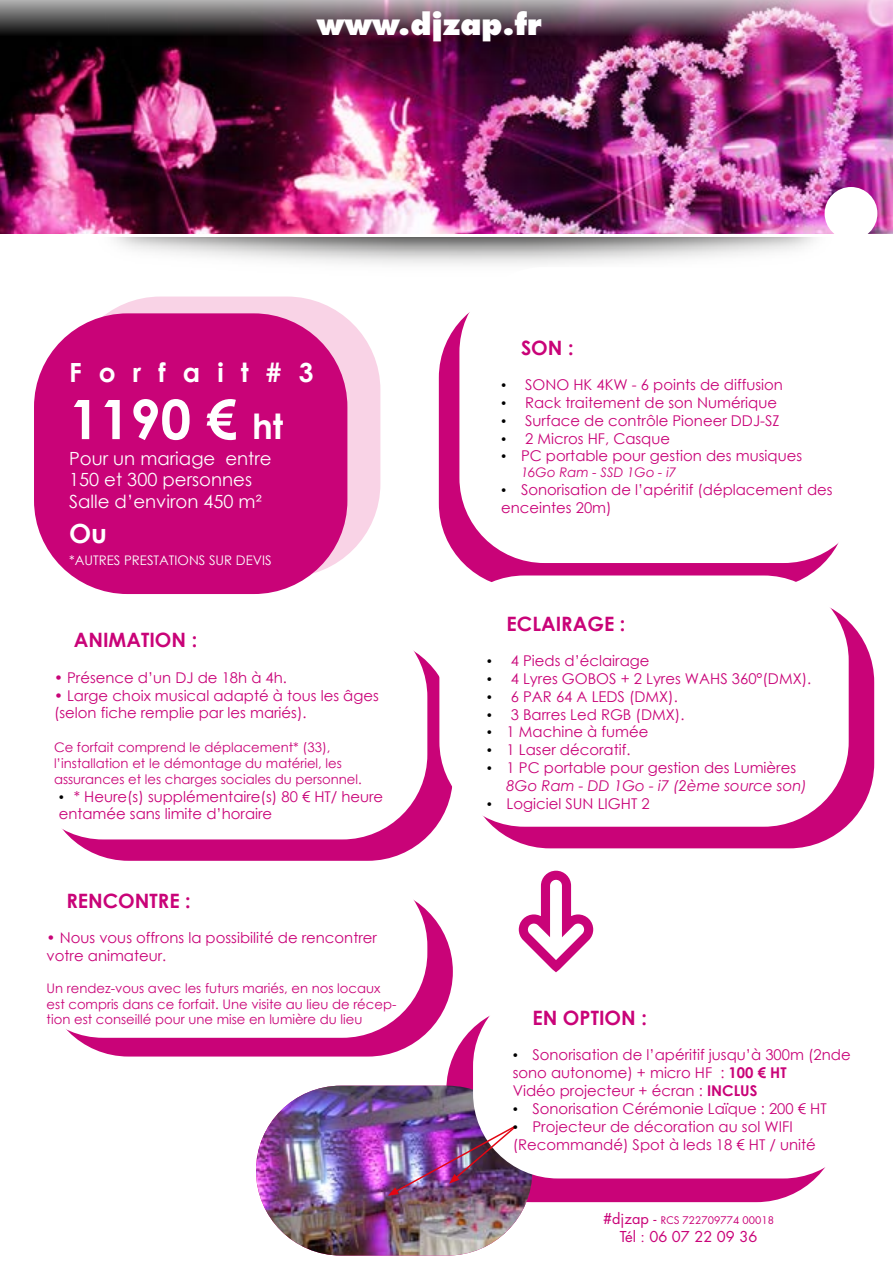
<style>
.page{position:relative;width:893px;height:1263px;background:#fff}
.page>*{position:absolute;margin:0;border:0;box-sizing:border-box;transform-origin:0 0}
.t1{font:700 54.45px "Century Gothic";color:#fff}
.t2{font:800 29.25px "Futura Std";color:#fff}
.t3{font:700 26.4px "Century Gothic";letter-spacing:.645em;color:#fff}
.t4{font:700 19.8px "Century Gothic";color:#c90378}
.t5{font:18.15px/21.8px "Century Gothic";color:#fff}
.t6{font:14.85px/17.9px "Century Gothic";color:#c90378}
.t7{font:14.55px "Futura Std";color:#c90378}
.t8{font:13.2px/15.9px "Century Gothic";color:#c90378}
.t9{font:13.2px "Century Gothic";color:#fff}
.t10{font:italic 13.2px "Century Gothic";color:#c90378}
.t11{font:10.2px "Futura Std";color:#c90378}
.s1{font-size:34.65px}
.s2{font-family:"Times New Roman";color:#000}
.s3{font-style:italic}
.s4{font-weight:700}
.s5{font-size:14.55px}
</style>
<div class="page">
<img style="left:41px;top:237px;width:775px;height:134px">
<img style="left:0;top:0;width:893px;height:234px">
<div style="left:825px;top:187px;width:52px;height:53px;background:#fff;border-radius:50%"></div>
<div style="left:439px;top:293px;width:409px;height:295px;background:#c90378;border-radius:85px"></div>
<div style="left:465px;top:597px;width:409px;height:251px;background:#c90378;border-radius:85px"></div>
<div style="left:44px;top:637px;width:409px;height:224px;background:#c90378;border-radius:85px"></div>
<div style="left:44px;top:887px;width:409px;height:169px;background:#c90378;border-radius:85px"></div>
<div style="left:459px;top:267px;width:410px;height:296px;background:#fff;border-radius:85px"></div>
<div style="left:446px;top:1005px;width:395px;height:197px;background:#c90378;border-radius:85px"></div>
<img style="left:256px;top:1086px;width:276px;height:169px;border-radius:85px">
<div style="left:473px;top:981px;width:395px;height:197px;background:#fff;border-radius:85px"></div>
<div style="left:67px;top:296px;width:313px;height:281px;background:#f9d3e6;border-radius:94px"></div>
<div style="left:34px;top:313px;width:313px;height:281px;background:#c90378;border-radius:94px"></div>
<div style="left:439px;top:575px;width:410px;height:252px;background:#fff;border-radius:85px"></div>
<div style="left:18px;top:612px;width:409px;height:227px;background:#fff;border-radius:85px"></div>
<div style="left:18px;top:861px;width:409px;height:177px;background:#fff;border-radius:85px"></div>
<svg style="left:518px;top:870px;width:76px;height:103px"></svg>
<img style="left:388px;top:1124px;width:129px;height:72px">
<h2 class="t2" style="left:317px;top:5px;width:226px">www.djzap.fr</h2>
<h3 class="t3" style="left:69px;top:352px;width:246px">Forfait#3</h3>
<h1 class="t1" style="left:69px;top:378px;width:216px">1190 € <span class="s1">ht</span></h1>
<p class="t5" style="left:69px;top:447px;width:204px">Pour un mariage entre<br>150 et 300 personnes<br>Salle d’environ 450 m²</p>
<h3 class="t3" style="left:69px;top:513px;width:40px">Ou</h3>
<p class="t9" style="left:69px;top:551px;width:204px">*AUTRES PRESTATIONS SUR DEVIS</p>
<h3 class="t4" style="left:74px;top:625px;width:125px">ANIMATION :</h3>
<p class="t6" style="left:54px;top:668px;width:234px">• Présence d’un DJ de 18h à 4h.</p>
<p class="t6" style="left:54px;top:686px;width:326px">• Large choix musical adapté à tous les âges (selon fiche remplie par les mariés).</p>
<p class="t8" style="left:54px;top:739px;width:309px">Ce forfait comprend le déplacement* (33), l’installation et le démontage du matériel, les assurances et les charges sociales du personnel.</p>
<p class="t6" style="left:59px;top:787px;width:326px"><span class="s2">•</span> * Heure(s) supplémentaire(s) 80 € HT/ heure entamée sans limite d’horaire</p>
<h3 class="t4" style="left:66px;top:885px;width:126px">RENCONTRE :</h3>
<p class="t6" style="left:47px;top:929px;width:332px">• Nous vous offrons la possibilité de rencontrer votre animateur.</p>
<p class="t8" style="left:47px;top:980px;width:351px">Un rendez-vous avec les futurs mariés, en nos locaux est compris dans ce forfait. Une visite au lieu de récep&shy;tion est conseillé pour une mise en lumière du lieu</p>
<h3 class="t4" style="left:521px;top:332px;width:54px">SON :</h3>
<p class="t6" style="left:501px;top:376px;width:283px"><span class="s2">•</span> SONO HK 4KW - 6 points de diffusion</p>
<p class="t6" style="left:501px;top:393px;width:277px"><span class="s2">•</span> Rack traitement de son Numérique</p>
<p class="t6" style="left:501px;top:411px;width:280px"><span class="s2">•</span> Surface de contrôle Pioneer DDJ-SZ</p>
<p class="t6" style="left:501px;top:429px;width:170px"><span class="s2">•</span> 2 Micros HF, Casque</p>
<p class="t6" style="left:501px;top:447px;width:302px"><span class="s2">•</span> PC portable pour gestion des musiques</p>
<p class="t10" style="left:521px;top:463px;width:157px">16Go Ram - SSD 1Go - i7</p>
<p class="t6" style="left:501px;top:481px;width:333px"><span class="s2">•</span> Sonorisation de l’apéritif (déplacement des enceintes 20m)</p>
<h3 class="t4" style="left:507px;top:608px;width:120px">ECLAIRAGE :</h3>
<p class="t6" style="left:487px;top:652px;width:164px"><span class="s2">•</span> 4 Pieds d’éclairage</p>
<p class="t6" style="left:487px;top:669px;width:326px"><span class="s2">•</span> 4 Lyres GOBOS + 2 Lyres WAHS 360°(DMX).</p>
<p class="t6" style="left:487px;top:687px;width:193px"><span class="s2">•</span> 6 PAR 64 A LEDS (DMX).</p>
<p class="t6" style="left:487px;top:705px;width:199px"><span class="s2">•</span> 3 Barres Led RGB (DMX).</p>
<p class="t6" style="left:487px;top:723px;width:163px"><span class="s2">•</span> 1 Machine à fumée</p>
<p class="t6" style="left:487px;top:741px;width:145px"><span class="s2">•</span> 1 Laser décoratif.</p>
<p class="t6" style="left:507px;top:758px;width:302px;text-indent:-20px"><span class="s2">•</span> 1 PC portable pour gestion des Lumières<br><span class="s3">8Go Ram - DD 1Go - i7 (2ème source son)</span></p>
<p class="t6" style="left:487px;top:794px;width:164px"><span class="s2">•</span> Logiciel SUN LIGHT 2</p>
<h3 class="t4" style="left:532px;top:1002px;width:116px">EN OPTION :</h3>
<p class="t6" style="left:513px;top:1046px;width:339px"><span class="s2">•</span> Sonorisation de l’apéritif jusqu’à 300m (2nde sono autonome) + micro HF : <span class="s4">100 € HT<br></span>Vidéo projecteur + écran : <span class="s4">INCLUS</span></p>
<p class="t6" style="left:513px;top:1099px;width:315px"><span class="s2">•</span> Sonorisation Cérémonie Laïque : 200 € HT</p>
<p class="t6" style="left:513px;top:1117px;width:305px"><span class="s2">•</span> Projecteur de décoration au sol WIFI (Recommandé) Spot à leds 18 € HT / unité</p>
<p class="t11" style="left:603px;top:1214px;width:172px"><span class="s5">#djzap -</span> RCS 722709774 00018</p>
<p class="t7" style="left:620px;top:1227px;width:139px">Tél : 06 07 22 09 36</p>
</div>
